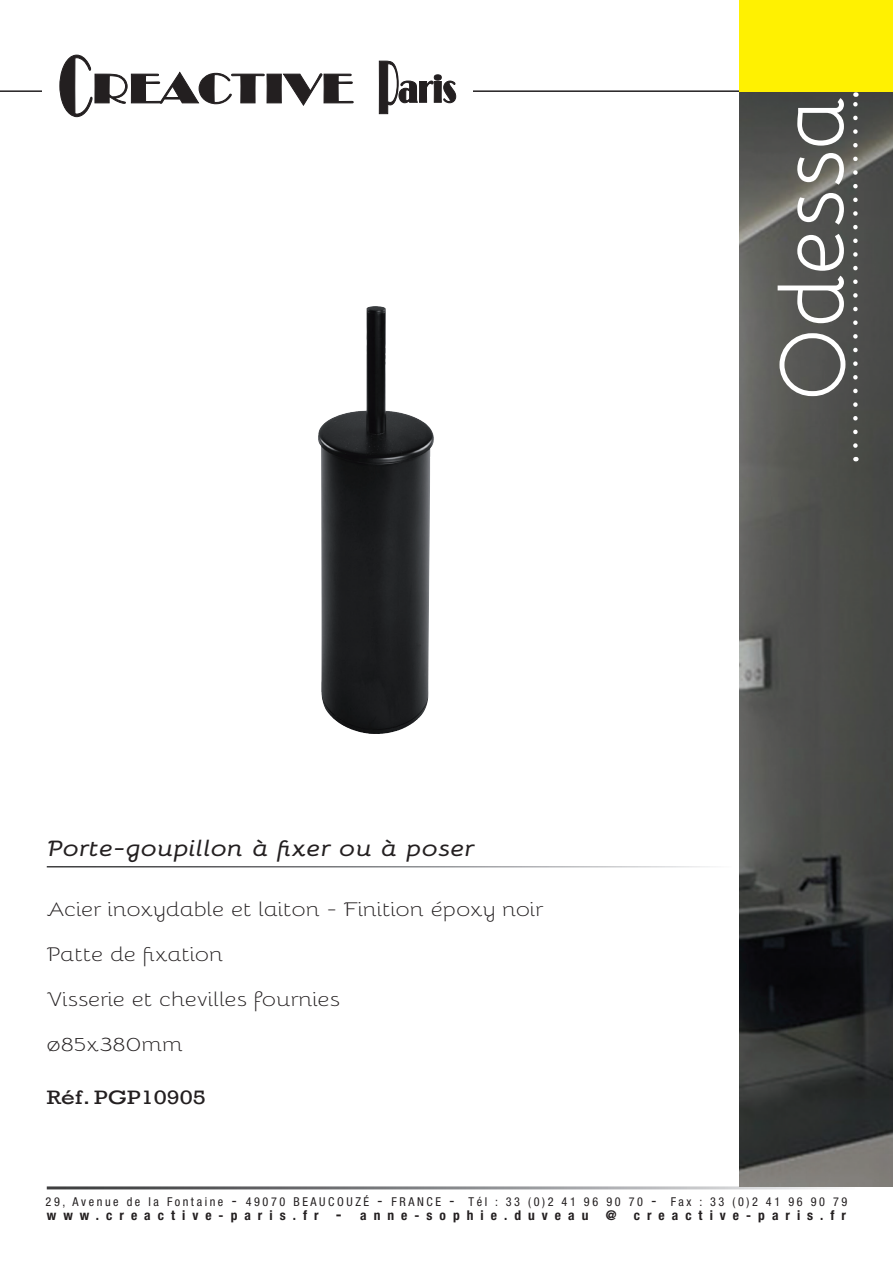
<style>
.page{position:relative;width:893px;height:1263px;background:#fff}
.page>*{position:absolute;margin:0;border:0;box-sizing:border-box;transform-origin:0 0}
.t1{font:90px "Bellota";color:#fff}
.t2{font:italic 700 22.35px "Bellota";letter-spacing:-.01em;color:#231f20;scale:1.2 1}
.t3{font:300 19.95px "Bellota";letter-spacing:-.01em;color:#231f20;scale:1.2 1}
.t4{font:19.95px "Rockwell";color:#231f20;scale:1.2 1}
.t5{font:700 condensed 13.5px "Helvetica Neue";letter-spacing:.52em;color:#231f20}
.t6{font:condensed 12.15px "Helvetica Neue";letter-spacing:.21em;color:#231f20}
.s1{font-size:15.9px}
</style>
<div class="page">
<hr style="left:0;top:90px;width:740px;height:2px;background:#231f20">
<div style="left:43px;top:29px;width:430px;height:119px;background:#fff"></div>
<svg style="left:59px;top:54px;width:295px;height:64px"></svg>
<svg style="left:378px;top:60px;width:79px;height:674px"></svg>
<img style="left:318px;top:306px;width:57px;height:415px">
<img style="left:740px;top:91px;width:153px;height:1095px">
<div style="left:740px;top:0;width:153px;height:91px;background:#fff101"></div>
<svg style="left:853px;top:92px;width:5px;height:354px;background:#787977"></svg>
<p class="t2" style="left:47px;top:831px;width:358px">Porte-goupillon à fixer ou à poser</p>
<p class="t3" style="left:47px;top:893px;width:415px">Acier inoxydable et laiton - Finition époxy noir</p>
<p class="t3" style="left:47px;top:938px;width:149px">Patte de fixation</p>
<p class="t3" style="left:47px;top:983px;width:246px">Visserie et chevilles fournies</p>
<p class="t3" style="left:47px;top:1028px;width:116px">ø85x380mm</p>
<p class="t4" style="left:47px;top:1086px;width:134px">Réf. PGP10905</p>
<p class="t1" style="left:742px;top:400px;width:307px;rotate:-90deg">Odessa</p>
<p class="t6" style="left:46px;top:1194px;width:803px">29, Avenue de la Fontaine <span class="s1">-</span> 49070 BEAUCOUZÉ <span class="s1">-</span> FRANCE <span class="s1">-</span> Tél : 33 (0)2 41 96 90 70 <span class="s1">-</span> Fax : 33 (0)2 41 96 90 79</p>
<p class="t5" style="left:47px;top:1207px;width:543px">www.creactive-paris.fr <span class="s1">-</span> anne-sophie.duveau</p>
<p class="t5" style="left:606px;top:1207px;width:12px">@</p>
<p class="t5" style="left:634px;top:1207px;width:214px">creactive-paris.fr</p>
</div>
